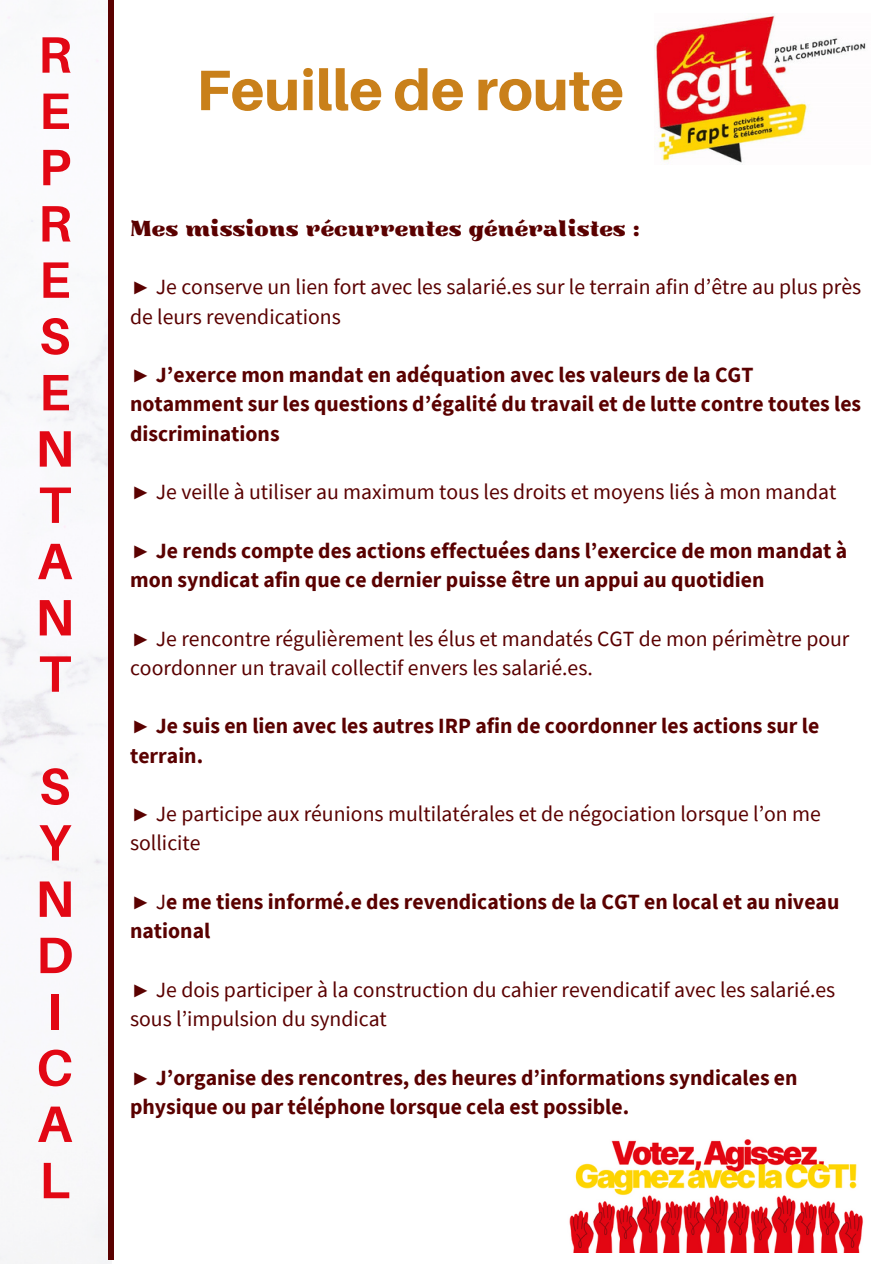
<style>
.page{position:relative;width:894px;height:1264px;background:#fff}
.page>*{position:absolute;margin:0;border:0;box-sizing:border-box;transform-origin:0 0}
.t1{font:800 57.15px "Aileron";color:#c9801a}
.t2{font:700 51.3px/56.2px "Aileron";color:#e20714;text-align:justify}
.t3{font:700 21.75px/29.2px "Source Sans Pro";color:#5a0100}
.t4{font:21.75px/29.2px "Source Sans Pro";color:#5a0100}
.t5{font:21.75px "Kaftus";color:#5a0100}
.s1{font-family:"Liberation Serif"}
.s2{font-family:"Liberation Serif";font-weight:400}
.s3{font-weight:400}
</style>
<div class="page">
<img style="left:0;top:16px;width:111px;height:1247px">
<div style="left:108px;top:0;width:6px;height:1259px;background:#5a0100"></div>
<img style="left:569px;top:1139px;width:294px;height:113px">
<img style="left:654px;top:14px;width:212px;height:149px">
<p class="t2" style="left:35px;top:26px;width:40px">R E P R E S E N T A N T</p>
<p class="t2" style="left:35px;top:757px;width:40px;text-align:left">S<br>Y<br>N<br>D<br>I<br>C<br>A<br>L</p>
<p class="t1" style="left:196px;top:55px;width:429px">Feuille de route</p>
<h2 class="t5" style="left:130px;top:215px;width:511px">Mes missions récurrentes généralistes :</h2>
<h2 class="t4" style="left:130px;top:272px;width:732px"><span class="s1">►</span> Je conserve un lien fort avec les salarié.es sur le terrain afin d’être au plus près de leurs revendications</h2>
<p class="t3" style="left:130px;top:360px;width:732px"><span class="s2">►</span> J’exerce mon mandat en adéquation avec les valeurs de la CGT notamment sur les questions d’égalité du travail et de lutte contre toutes les discriminations</p>
<p class="t4" style="left:130px;top:477px;width:707px"><span class="s1">►</span> Je veille à utiliser au maximum tous les droits et moyens liés à mon mandat</p>
<h1 class="t3" style="left:130px;top:535px;width:718px"><span class="s2">►</span> Je rends compte des actions effectuées dans l’exercice de mon mandat à mon syndicat afin que ce dernier puisse être un appui au quotidien</h1>
<p class="t4" style="left:130px;top:623px;width:720px"><span class="s1">►</span> Je rencontre régulièrement les élus et mandatés CGT de mon périmètre pour coordonner un travail collectif envers les salarié.es.</p>
<p class="t3" style="left:130px;top:711px;width:690px"><span class="s2">►</span> Je suis en lien avec les autres IRP afin de coordonner les actions sur le terrain.</p>
<p class="t4" style="left:130px;top:798px;width:692px"><span class="s1">►</span> Je participe aux réunions multilatérales et de négociation lorsque l’on me sollicite</p>
<p class="t3" style="left:130px;top:886px;width:710px"><span class="s2">►</span> <span class="s3">J</span>e me tiens informé.e des revendications de la CGT en local et au niveau national</p>
<p class="t4" style="left:130px;top:974px;width:706px"><span class="s1">►</span> Je dois participer à la construction du cahier revendicatif avec les salarié.es sous l’impulsion du syndicat</p>
<p class="t3" style="left:130px;top:1062px;width:668px"><span class="s2">►</span> J’organise des rencontres, des heures d’informations syndicales en physique ou par téléphone lorsque cela est possible.</p>
</div>
